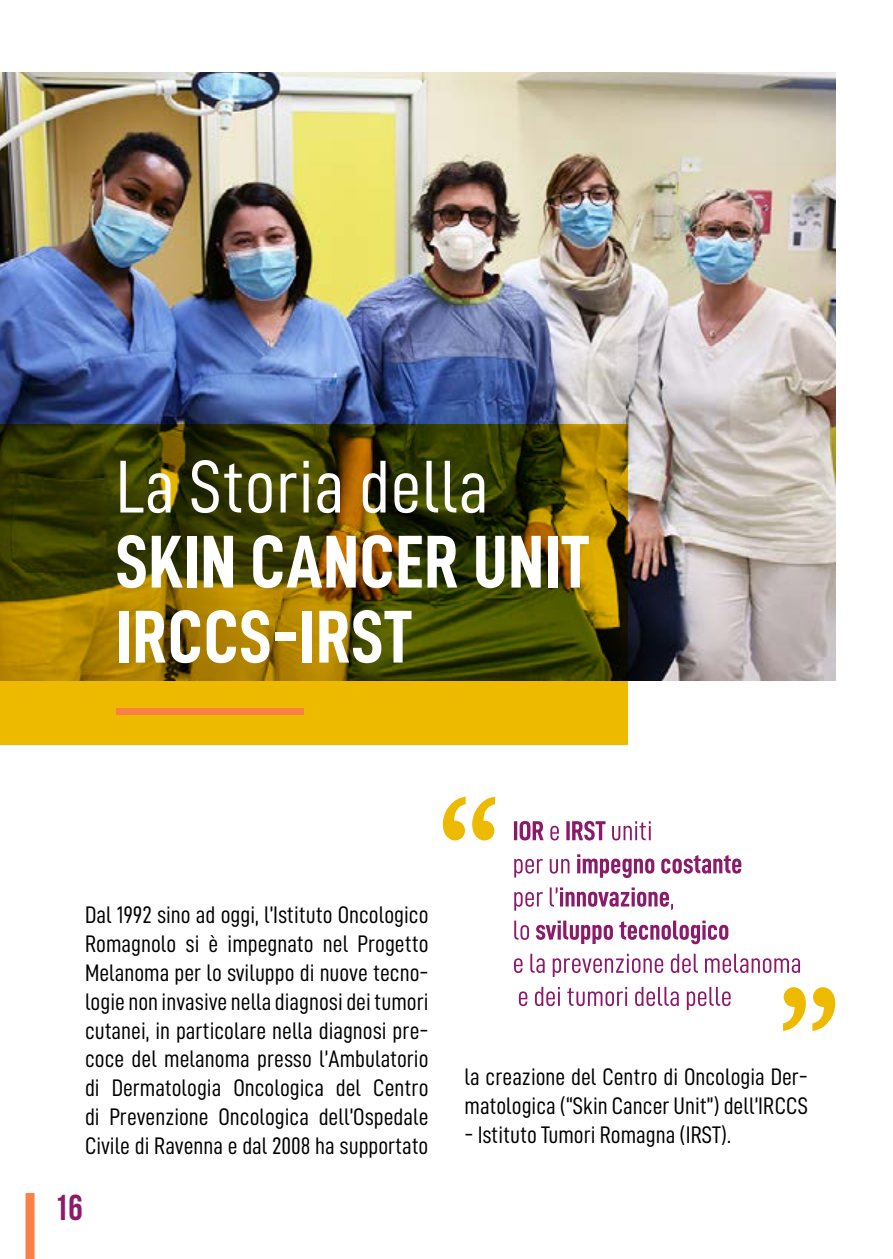
<style>
.page{position:relative;width:893px;height:1259px;background:#fff}
.page>*{position:absolute;margin:0;border:0;box-sizing:border-box;transform-origin:0 0}
.t1{font:75px/75px "D DIN Condensed Bold";letter-spacing:.01em;color:#fff}
.t2{font:75px "D DIN Condensed";letter-spacing:.01em;color:#fff}
.t3{font:700 36px "Bebas Neue";color:#8c1a6a}
.t4{font:24px/28.8px "D DIN Condensed";color:#000;text-align:justify}
</style>
<div class="page">
<div style="left:26px;top:1193px;width:9px;height:66px;background:#fa8046"></div>
<img style="left:0;top:72px;width:835px;height:608px">
<svg style="left:0;top:423px;width:628px;height:321px;background:#776400"></svg>
<div style="left:116px;top:708px;width:187px;height:7px;background:#fa8046"></div>
<svg style="left:443px;top:796px;width:52px;height:44px"></svg>
<svg style="left:783px;top:987px;width:52px;height:44px"></svg>
<svg style="left:519px;top:987px;width:212px;height:23px"></svg>
<svg style="left:514px;top:953px;width:286px;height:24px"></svg>
<svg style="left:514px;top:920px;width:214px;height:24px"></svg>
<svg style="left:514px;top:887px;width:159px;height:23px"></svg>
<svg style="left:514px;top:854px;width:227px;height:24px"></svg>
<svg style="left:514px;top:821px;width:137px;height:19px"></svg>
<h1 class="t2" style="left:116px;top:445px;width:374px">La Storia della</h1>
<h1 class="t1" style="left:116px;top:523px;width:475px">SKIN CANCER UNIT<br>IRCCS-IRST</h1>
<p class="t4" style="left:85px;top:900px;width:345px">Dal 1992 sino ad oggi, l’Istituto Oncologico Romagnolo si è impegnato nel Progetto Melanoma per lo sviluppo di nuove tecno&shy;logie non invasive nella diagnosi dei tumori cutanei, in particolare nella diagnosi pre&shy;coce del melanoma presso l’Ambulatorio di Dermatologia Oncologica del Centro di Prevenzione Oncologica dell’Ospedale Civile di Ravenna e dal 2008 ha supportato</p>
<h2 class="t3" style="left:54px;top:1187px;width:30px">16</h2>
<p class="t4" style="left:464px;top:1062px;width:345px">la creazione del Centro di Oncologia Der&shy;matologica (“Skin Cancer Unit”) dell’IRCCS</p>
<p class="t4" style="left:464px;top:1119px;width:268px">- Istituto Tumori Romagna (IRST).</p>
</div>
